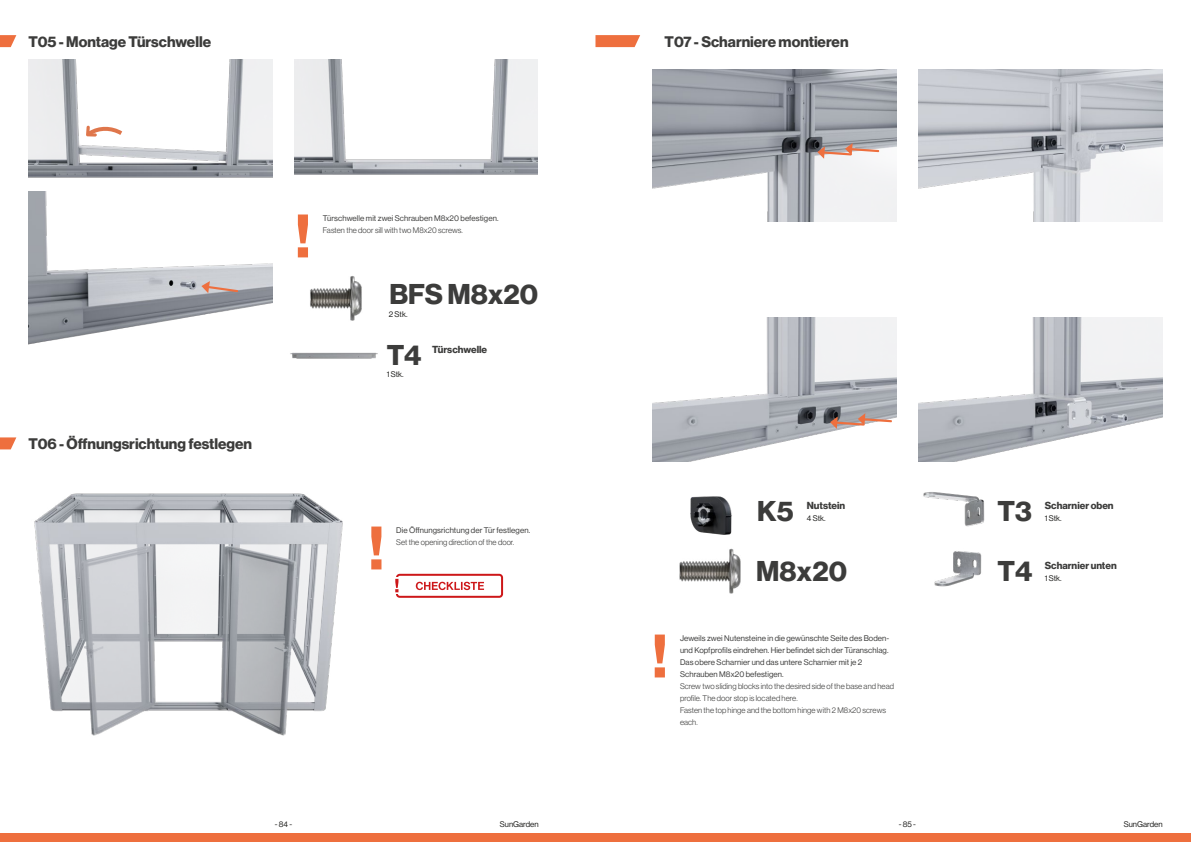
<style>
.page{position:relative;width:1191px;height:842px;background:#fff}
.page>*{position:absolute;margin:0;border:0;box-sizing:border-box;transform-origin:0 0}
.t1{font:700 60px "Neue Haas Display";color:#ee6f3e}
.t2{font:700 28px/60px "Neue Haas Display";color:#3c3c3b}
.t3{font:700 15px "Neue Haas Display";color:#3c3c3b}
.t4{font:700 10px "Neue Haas Display";color:#3c3c3b}
.t5{font:8px/12px "Neue Haas Display";letter-spacing:.01em;color:#3c3c3b}
.t6{font:300 8px/12px "Neue Haas Display";letter-spacing:.01em;color:#3c3c3b}
.t7{font:8px "Neue Haas Display";color:#1d1d1b}
</style>
<div class="page">
<div style="left:0;top:834px;width:1191px;height:8px;background:#ee6f3e"></div>
<img style="left:923px;top:492px;width:62px;height:35px">
<img style="left:34px;top:493px;width:309px;height:243px">
<svg style="left:0;top:437px;width:16px;height:12px"></svg>
<div style="left:396px;top:574px;width:107px;height:24px;border:2px solid #cd1719;border-radius:3px"></div>
<svg style="left:395px;top:577px;width:4px;height:17px"></svg>
<svg style="left:416px;top:582px;width:68px;height:8px"></svg>
<img style="left:28px;top:59px;width:244px;height:286px">
<img style="left:295px;top:59px;width:242px;height:116px">
<svg style="left:0;top:35px;width:16px;height:12px"></svg>
<svg style="left:84px;top:126px;width:43px;height:13px"></svg>
<svg style="left:201px;top:281px;width:37px;height:12px"></svg>
<img style="left:290px;top:352px;width:88px;height:7px">
<svg style="left:595px;top:35px;width:45px;height:12px"></svg>
<img style="left:652px;top:317px;width:244px;height:144px">
<img style="left:918px;top:317px;width:244px;height:144px">
<img style="left:652px;top:70px;width:244px;height:151px">
<img style="left:918px;top:70px;width:244px;height:151px">
<img style="left:690px;top:496px;width:42px;height:39px">
<img style="left:310px;top:276px;width:52px;height:45px">
<img style="left:934px;top:551px;width:48px;height:36px">
<img style="left:679px;top:548px;width:62px;height:46px">
<svg style="left:817px;top:143px;width:62px;height:16px"></svg>
<svg style="left:830px;top:413px;width:62px;height:16px"></svg>
<h3 class="t3" style="left:28px;top:33px;width:184px">T05 - Montage Türschwelle</h3>
<h3 class="t3" style="left:664px;top:33px;width:185px">T07 - Scharniere montieren</h3>
<h3 class="t3" style="left:28px;top:435px;width:225px">T06 - Öffnungsrichtung festlegen</h3>
<h1 class="t1" style="left:295px;top:201px;width:17px">!</h1>
<p class="t5" style="left:323px;top:213px;width:177px">Türschwelle mit zwei Schrauben M8x20 befestigen.</p>
<p class="t6" style="left:323px;top:225px;width:141px">Fasten the door sill with two M8x20 screws.</p>
<h2 class="t2" style="left:389px;top:265px;width:150px">BFS M8x20</h2>
<p class="t7" style="left:389px;top:310px;width:20px">2 Stk.</p>
<h2 class="t2" style="left:387px;top:326px;width:36px">T4</h2>
<p class="t4" style="left:432px;top:344px;width:56px">Türschwelle</p>
<p class="t7" style="left:387px;top:370px;width:18px">1 Stk.</p>
<h1 class="t1" style="left:368px;top:513px;width:17px">!</h1>
<p class="t5" style="left:396px;top:525px;width:135px">Die Öffnungsrichtung der Tür festlegen.</p>
<p class="t6" style="left:396px;top:537px;width:119px">Set the opening direction of the door.</p>
<h2 class="t2" style="left:997px;top:482px;width:36px">T3<br>T4</h2>
<p class="t4" style="left:1044px;top:500px;width:70px">Scharnier oben</p>
<h2 class="t2" style="left:757px;top:482px;width:38px">K5</h2>
<p class="t4" style="left:806px;top:500px;width:40px">Nutstein</p>
<p class="t7" style="left:807px;top:514px;width:20px">4 Stk.</p>
<p class="t7" style="left:1044px;top:514px;width:18px">1 Stk.</p>
<h2 class="t2" style="left:756px;top:542px;width:92px">M8x20</h2>
<p class="t4" style="left:1044px;top:560px;width:74px">Scharnier unten</p>
<p class="t7" style="left:1044px;top:574px;width:18px">1 Stk.</p>
<h1 class="t1" style="left:652px;top:621px;width:17px">!</h1>
<p class="t5" style="left:680px;top:633px;width:211px">Jeweils zwei Nutensteine in die gewünschte Seite des Boden&shy;und Kopfprofils eindrehen. Hier befindet sich der Türanschlag.<br>Das obere Scharnier und das untere Scharnier mit je 2<br>Schrauben M8x20 befestigen.</p>
<p class="t6" style="left:680px;top:681px;width:215px">Screw two sliding blocks into the desired side of the base and head profile. The door stop is located here.<br>Fasten the top hinge and the bottom hinge with 2 M8x20 screws each.</p>
<p class="t7" style="left:275px;top:819px;width:19px">- 84 -</p>
<p class="t7" style="left:500px;top:820px;width:40px">SunGarden</p>
<p class="t7" style="left:899px;top:819px;width:19px">- 85 -</p>
<p class="t7" style="left:1123px;top:820px;width:40px">SunGarden</p>
</div>
